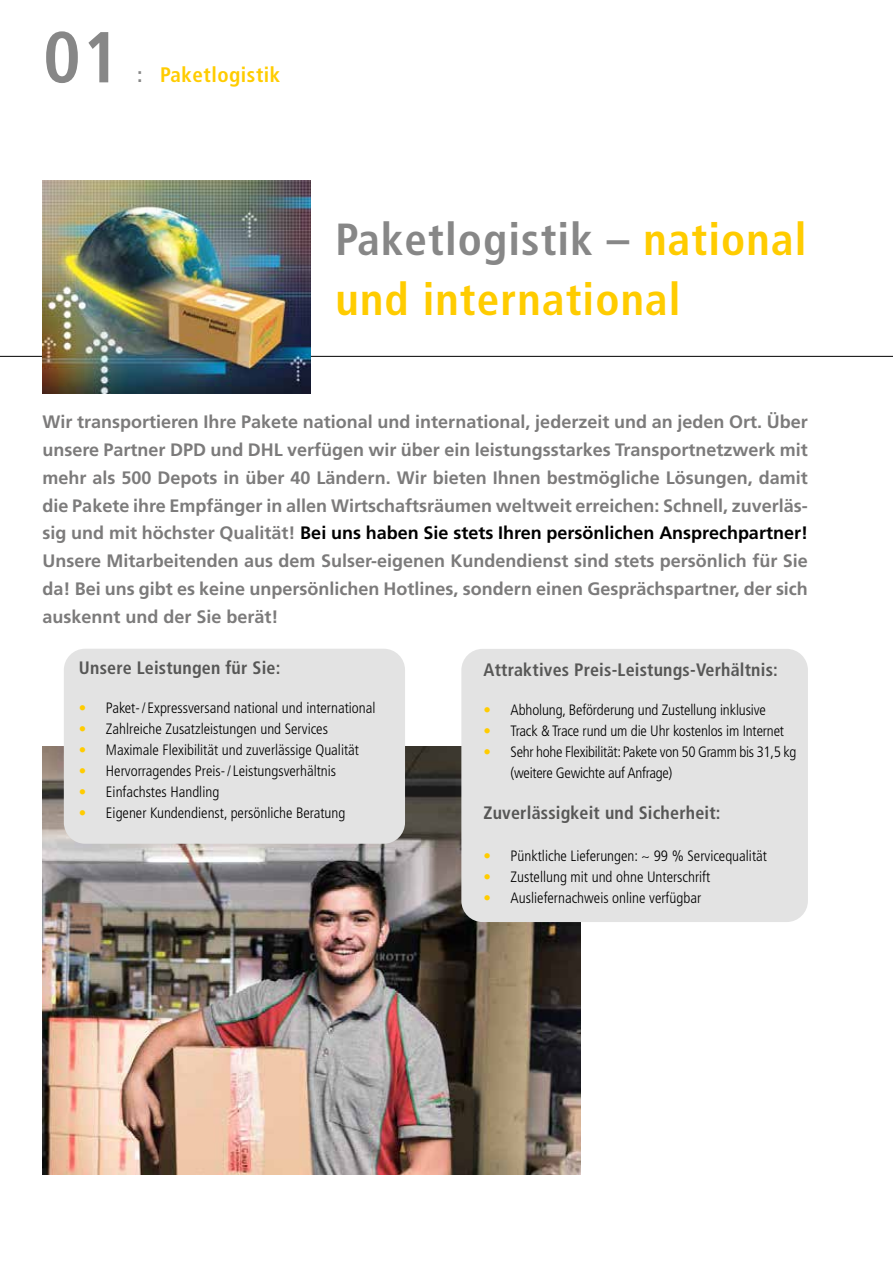
<style>
.page{position:relative;width:893px;height:1263px;background:#fff}
.page>*{position:absolute;margin:0;border:0;box-sizing:border-box;transform-origin:0 0}
.t1{font:700 condensed 72px "Frutiger";color:#878787}
.t2{font:700 condensed 45px/60px "Frutiger";letter-spacing:.025em;color:#fc0}
.t3{font:700 condensed 21px "Frutiger";letter-spacing:.025em;color:#fc0}
.t4{font:700 18px/27.8px "Frutiger";color:#7c7b7b;text-align:justify}
.t5{font:700 condensed 18px "Frutiger";letter-spacing:.01em;color:#575756}
.t6{font:300 condensed 15px "Frutiger";color:#000}
.t7{font:300 condensed 15px/21px "Frutiger";letter-spacing:-.02em;color:#000}
.s1{color:#878787}
.s2{color:#000}
.s3{color:#fc0}
</style>
<div class="page">
<hr style="left:0;top:356px;width:893px;height:1px;background:#000">
<img style="left:43px;top:746px;width:537px;height:429px">
<div style="left:64px;top:649px;width:341px;height:195px;background:#e3e3e3;border-radius:21px"></div>
<div style="left:461px;top:649px;width:347px;height:273px;background:#e3e3e3;border-radius:21px"></div>
<img style="left:43px;top:180px;width:267px;height:213px">
<h1 class="t1" style="left:43px;top:15px;width:78px">01</h1>
<p class="t3" style="left:137px;top:63px;width:145px"><span class="s1">:</span> Paketlogistik</p>
<h2 class="t2" style="left:336px;top:209px;width:472px"><span class="s1">Paketlogistik –</span> national und international</h2>
<p class="t4" style="left:43px;top:408px;width:767px">Wir transportieren Ihre Pakete national und international, jederzeit und an jeden Ort. Über unsere Partner DPD und DHL verfügen wir über ein leistungsstarkes Transportnetzwerk mit mehr als 500 Depots in über 40 Ländern. Wir bieten Ihnen bestmögliche Lösungen, damit die Pakete ihre Empfänger in allen Wirtschaftsräumen weltweit erreichen: Schnell, zuverläs&shy;sig und mit höchster Qualität! <span class="s2">Bei uns haben Sie stets Ihren persönlichen Ansprechpartner!<br></span>Unsere Mitarbeitenden aus dem Sulser-eigenen Kundendienst sind stets persönlich für Sie da! Bei uns gibt es keine unpersönlichen Hotlines, sondern einen Gesprächspartner, der sich auskennt und der Sie berät!</p>
<p class="t5" style="left:484px;top:659px;width:296px">Attraktives Preis-Leistungs-Verhältnis:</p>
<p class="t6" style="left:484px;top:702px;width:284px"><span class="s3">•</span> Abholung, Beförderung und Zustellung inklusive</p>
<p class="t6" style="left:484px;top:723px;width:302px"><span class="s3">•</span> Track &amp; Trace rund um die Uhr kostenlos im Internet</p>
<p class="t7" style="left:511px;top:742px;width:287px;text-indent:-27px"><span class="s3">•</span> Sehr hohe Flexibilität: Pakete von 50 Gramm bis 31,5 kg (weitere Gewichte auf Anfrage)</p>
<p class="t5" style="left:484px;top:802px;width:239px">Zuverlässigkeit und Sicherheit:</p>
<p class="t6" style="left:484px;top:847px;width:285px"><span class="s3">•</span> Pünktliche Lieferungen: ~ 99 % Servicequalität</p>
<p class="t6" style="left:484px;top:868px;width:228px"><span class="s3">•</span> Zustellung mit und ohne Unterschrift</p>
<p class="t6" style="left:484px;top:889px;width:219px"><span class="s3">•</span> Ausliefernachweis online verfügbar</p>
<p class="t5" style="left:79px;top:657px;width:203px">Unsere Leistungen für Sie:</p>
<p class="t6" style="left:79px;top:699px;width:298px"><span class="s3">•</span> Paket-/ Expressversand national und international</p>
<p class="t6" style="left:79px;top:720px;width:250px"><span class="s3">•</span> Zahlreiche Zusatzleistungen und Services</p>
<p class="t6" style="left:79px;top:741px;width:282px"><span class="s3">•</span> Maximale Flexibilität und zuverlässige Qualität</p>
<p class="t6" style="left:79px;top:762px;width:259px"><span class="s3">•</span> Hervorragendes Preis-/Leistungsverhältnis</p>
<p class="t6" style="left:79px;top:783px;width:142px"><span class="s3">•</span> Einfachstes Handling</p>
<p class="t6" style="left:79px;top:804px;width:268px"><span class="s3">•</span> Eigener Kundendienst, persönliche Beratung</p>
</div>
